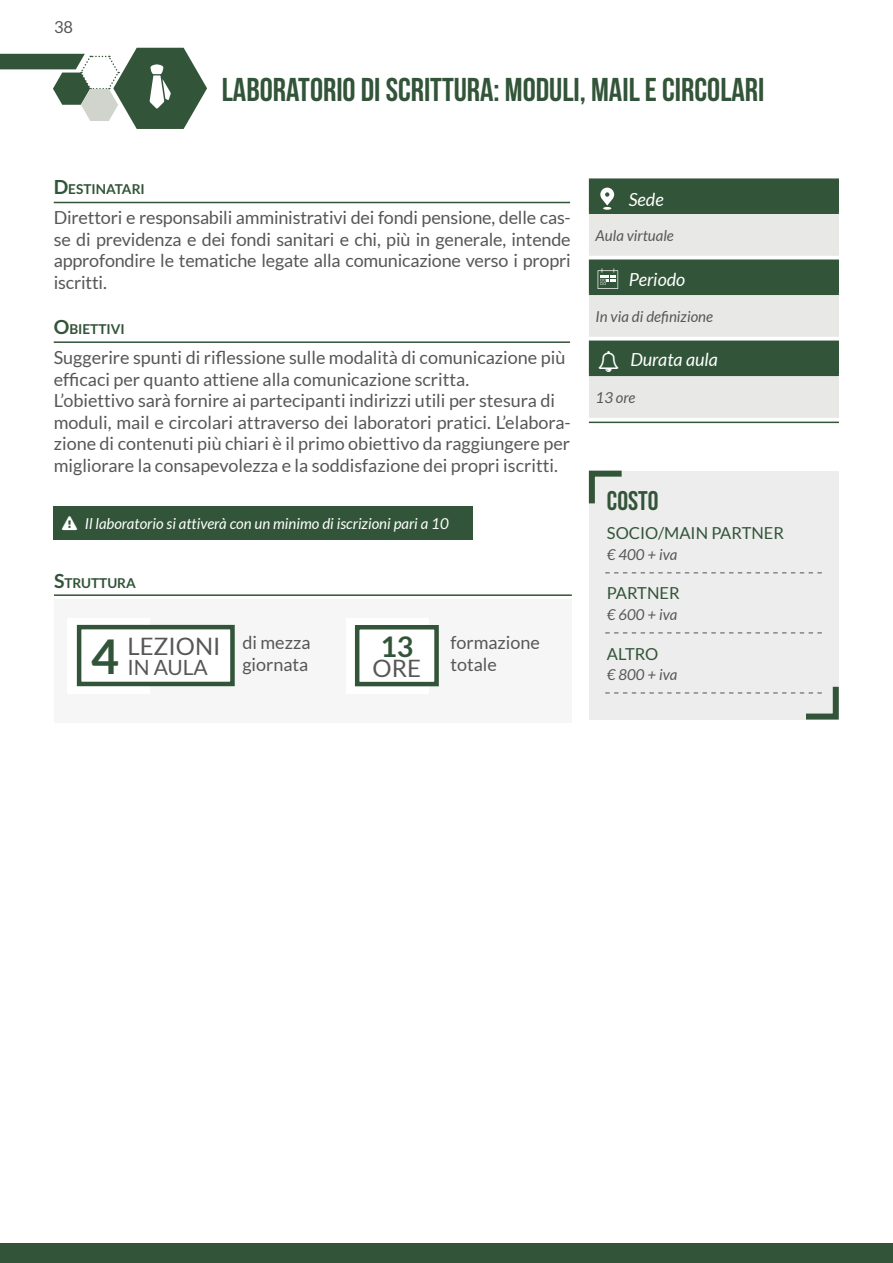
<style>
.page{position:relative;width:893px;height:1263px;background:#fff}
.page>*{position:absolute;margin:0;border:0;box-sizing:border-box;transform-origin:0 0}
.t1{font:700 48px "Lato";color:#325438}
.t2{font:33px "Bebas Neue";color:#325438}
.t3{font:700 28.5px "Lato";color:#325438}
.t4{font:27px "Bebas Neue";color:#325438}
.t5{font:24px "Lato";color:#575756}
.t6{font:21px "Lato";color:#575756}
.t7{font:18px/21.6px "Lato";color:#575756}
.t8{font:italic 18px "Lato";color:#fff}
.t9{font:16.5px "Lato";color:#325438}
.t10{font:16.5px "Lato";color:#575756}
.t11{font:italic 15px "Lato";color:#575756}
.t12{font:italic 15px "Lato";color:#fff}
.t13{font:700 13.65px "Lato";color:#325438}
.s1{font-size:19.5px}
</style>
<div class="page">
<div style="left:0;top:1243px;width:893px;height:20px;background:#325438"></div>
<hr style="left:54px;top:202px;width:516px;height:1px;background:#325438">
<hr style="left:54px;top:341px;width:516px;height:2px;background:#325438">
<svg style="left:0;top:48px;width:207px;height:81px"></svg>
<div style="left:54px;top:599px;width:517px;height:124px;background:#f6f6f6"></div>
<hr style="left:54px;top:594px;width:518px;height:2px;background:#325438">
<div style="left:67px;top:618px;width:83px;height:75px;background:#fff"></div>
<div style="left:77px;top:625px;width:158px;height:61px;background:#fff;border:4px solid #325438"></div>
<div style="left:346px;top:618px;width:82px;height:75px;background:#fff"></div>
<div style="left:355px;top:625px;width:84px;height:61px;background:#fff;border:4px solid #325438"></div>
<div style="left:590px;top:180px;width:247px;height:32px;background:#325438"></div>
<svg style="left:590px;top:214px;width:247px;height:204px;background:#aebaaf"></svg>
<hr style="left:589px;top:180px;width:1px;height:32px;background:#325438">
<hr style="left:589px;top:178px;width:250px;height:2px;background:#325438">
<hr style="left:837px;top:180px;width:2px;height:32px;background:#325438">
<hr style="left:589px;top:214px;width:1px;height:42px;background:#e8e9e6">
<hr style="left:589px;top:212px;width:250px;height:2px;background:#325438">
<hr style="left:837px;top:214px;width:2px;height:42px;background:#e8e9e6">
<hr style="left:589px;top:261px;width:1px;height:32px;background:#325438">
<hr style="left:589px;top:259px;width:250px;height:2px;background:#325438">
<hr style="left:837px;top:261px;width:2px;height:32px;background:#325438">
<hr style="left:589px;top:295px;width:1px;height:42px;background:#e8e9e6">
<hr style="left:589px;top:293px;width:250px;height:2px;background:#325438">
<hr style="left:837px;top:295px;width:2px;height:42px;background:#e8e9e6">
<hr style="left:589px;top:342px;width:1px;height:33px;background:#325438">
<hr style="left:589px;top:422px;width:250px;height:1px;background:#325438">
<hr style="left:589px;top:341px;width:250px;height:1px;background:#325438">
<hr style="left:837px;top:342px;width:2px;height:33px;background:#325438">
<hr style="left:589px;top:376px;width:1px;height:42px;background:#e8e9e6">
<hr style="left:589px;top:375px;width:250px;height:1px;background:#325438">
<hr style="left:837px;top:376px;width:2px;height:42px;background:#e8e9e6">
<svg style="left:600px;top:188px;width:14px;height:22px"></svg>
<svg style="left:598px;top:268px;width:20px;height:21px"></svg>
<div style="left:589px;top:471px;width:250px;height:248px;background:#ededed"></div>
<svg style="left:588px;top:470px;width:34px;height:34px"></svg>
<svg style="left:605px;top:572px;width:217px;height:1px"></svg>
<svg style="left:605px;top:632px;width:217px;height:1px"></svg>
<svg style="left:605px;top:686px;width:234px;height:34px"></svg>
<div style="left:54px;top:506px;width:419px;height:33px;background:#325438"></div>
<svg style="left:599px;top:350px;width:19px;height:22px"></svg>
<p class="t10" style="left:54px;top:18px;width:21px">38</p>
<h2 class="t2" style="left:222px;top:71px;width:544px">LABORATORIO DI SCRITTURA: MODULI, MAIL E CIRCOLARI</h2>
<p class="t13" style="left:54px;top:181px;width:93px"><span class="s1">D</span>ESTINATARI</p>
<p class="t7" style="left:54px;top:207px;width:519px;text-align:justify">Direttori e responsabili amministrativi dei fondi pensione, delle cas&shy;se di previdenza e dei fondi sanitari e chi, più in generale, intende approfondire le tematiche legate alla comunicazione verso i propri iscritti.</p>
<p class="t13" style="left:54px;top:321px;width:73px"><span class="s1">O</span>BIETTIVI</p>
<p class="t7" style="left:54px;top:347px;width:519px">Suggerire spunti di riflessione sulle modalità di comunicazione più efficaci per quanto attiene alla comunicazione scritta.<br>L’obiettivo sarà fornire ai partecipanti indirizzi utili per stesura di moduli, mail e circolari attraverso dei laboratori pratici. L’elabora&shy;zione di contenuti più chiari è il primo obiettivo da raggiungere per migliorare la consapevolezza e la soddisfazione dei propri iscritti.</p>
<p class="t12" style="left:62px;top:515px;width:388px">❑ Il laboratorio si attiverà con un minimo di iscrizioni pari a 10</p>
<p class="t13" style="left:54px;top:575px;width:83px"><span class="s1">S</span>TRUTTURA</p>
<h1 class="t1" style="left:91px;top:629px;width:29px">4</h1>
<h3 class="t5" style="left:127px;top:632px;width:95px">LEZIONI</h3>
<p class="t6" style="left:127px;top:655px;width:82px">IN AULA</p>
<p class="t7" style="left:242px;top:632px;width:70px">di mezza giornata</p>
<h3 class="t3" style="left:380px;top:631px;width:35px">13</h3>
<h3 class="t5" style="left:373px;top:655px;width:50px">ORE</h3>
<p class="t7" style="left:450px;top:631px;width:91px">formazione totale</p>
<p class="t8" style="left:629px;top:189px;width:36px">Sede</p>
<p class="t11" style="left:596px;top:227px;width:80px">Aula virtuale</p>
<p class="t8" style="left:629px;top:269px;width:58px">Periodo</p>
<p class="t11" style="left:596px;top:308px;width:119px">In via di definizione</p>
<p class="t8" style="left:630px;top:350px;width:89px">Durata aula</p>
<p class="t11" style="left:596px;top:389px;width:41px">13 ore</p>
<h3 class="t4" style="left:607px;top:486px;width:53px">COSTO</h3>
<p class="t9" style="left:607px;top:524px;width:179px">SOCIO/MAIN PARTNER</p>
<p class="t11" style="left:607px;top:546px;width:72px">€ 400 + iva</p>
<p class="t9" style="left:607px;top:584px;width:74px">PARTNER</p>
<p class="t11" style="left:607px;top:606px;width:72px">€ 600 + iva</p>
<p class="t9" style="left:607px;top:644px;width:53px">ALTRO</p>
<p class="t11" style="left:607px;top:666px;width:72px">€ 800 + iva</p>
</div>
